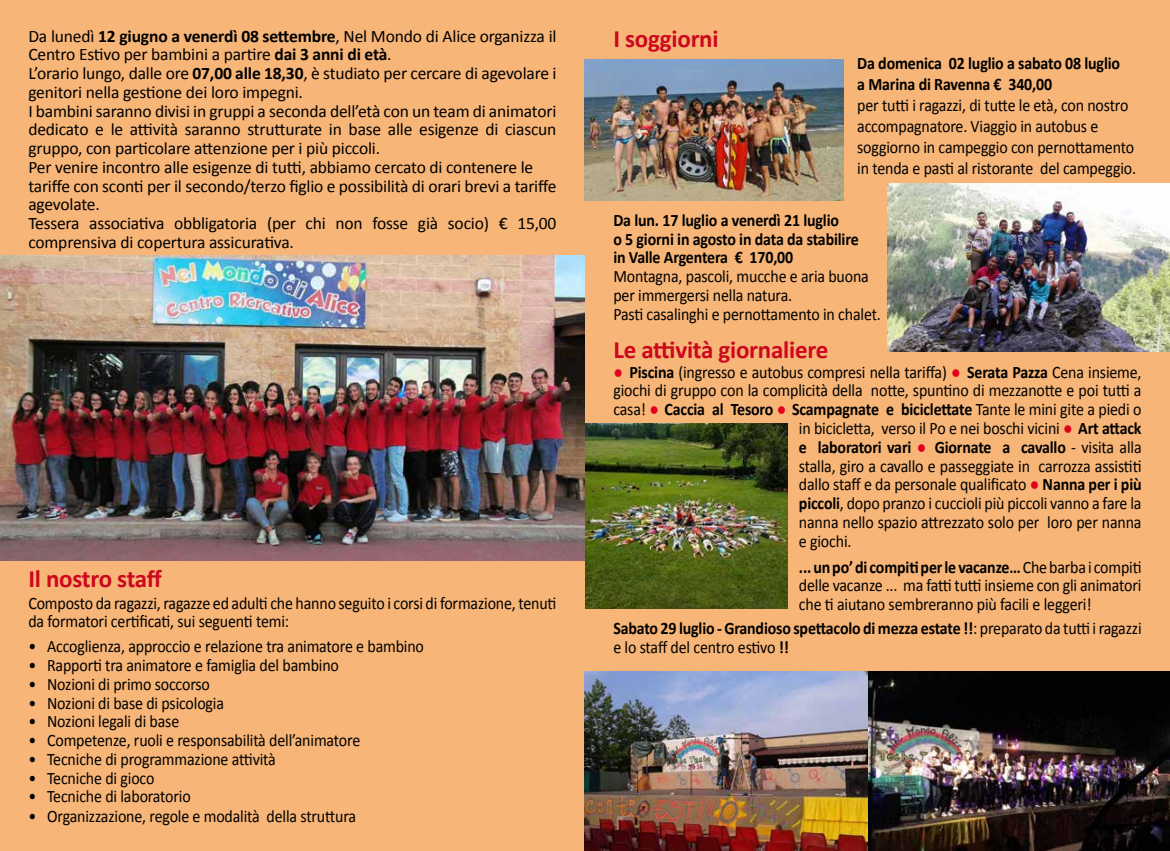
<style>
.page{position:relative;width:1170px;height:851px;background:#fff}
.page>*{position:absolute;margin:0;border:0;box-sizing:border-box;transform-origin:0 0}
.t1{font:700 25px "Calibri";letter-spacing:-.01em;color:#cd071e}
.t2{font:17.5px/18.8px "Calibri";letter-spacing:-.01em;color:#000;scale:.91 1}
.t3{font:17.5px/18.8px "Calibri";letter-spacing:-.01em;color:#000}
.t4{font:700 17.5px/18.8px "Calibri";letter-spacing:-.01em;color:#000;scale:.91 1}
.s1{font-weight:700}
.s2{font-family:"Verdana";color:#e2001a}
.s3{font-weight:400}
.s4{font-family:"Verdana";font-weight:400;color:#e2001a}
</style>
<div class="page">
<div style="left:0;top:0;width:1169px;height:850px;background:#f7b577"></div>
<img style="left:0;top:255px;width:585px;height:305px">
<img style="left:585px;top:59px;width:258px;height:141px">
<img style="left:887px;top:183px;width:282px;height:169px">
<img style="left:585px;top:671px;width:283px;height:179px">
<img style="left:585px;top:423px;width:202px;height:186px">
<img style="left:868px;top:671px;width:301px;height:179px">
<p class="t3" style="left:28px;top:26px;width:529px">Da lunedì <span class="s1">12 giugno a venerdì 08 settembre</span>, Nel Mondo di Alice organizza il Centro Estivo per bambini a partire <span class="s1">dai 3 anni di età</span>.<br>L’orario lungo, dalle ore <span class="s1">07,00 alle 18,30</span>, è studiato per cercare di agevolare i genitori nella gestione dei loro impegni.<br>I bambini saranno divisi in gruppi a seconda dell’età con un team di animatori dedicato e le attività saranno strutturate in base alle esigenze di ciascun gruppo, con particolare attenzione per i più piccoli.<br>Per venire incontro alle esigenze di tutti, abbiamo cercato di contenere le tariffe con sconti per il secondo/terzo figlio e possibilità di orari brevi a tariffe agevolate.<br>Tessera associativa obbligatoria (per chi non fosse già socio) € 15,00 comprensiva di copertura assicurativa.</p>
<h1 class="t1" style="left:28px;top:562px;width:135px">Il nostro staff</h1>
<p class="t2" style="left:28px;top:593px;width:581px">Composto da ragazzi, ragazze ed adulti che hanno seguito i corsi di formazione, tenuti da formatori certificati, sui seguenti temi:</p>
<p class="t2" style="left:28px;top:637px;width:436px">• Accoglienza, approccio e relazione tra animatore e bambino</p>
<p class="t2" style="left:28px;top:656px;width:343px">• Rapporti tra animatore e famiglia del bambino</p>
<p class="t2" style="left:28px;top:674px;width:201px">• Nozioni di primo soccorso</p>
<p class="t2" style="left:28px;top:693px;width:216px">• Nozioni di base di psicologia</p>
<p class="t2" style="left:28px;top:712px;width:167px">• Nozioni legali di base</p>
<p class="t2" style="left:28px;top:731px;width:366px">• Competenze, ruoli e responsabilità dell’animatore</p>
<p class="t2" style="left:28px;top:749px;width:273px">• Tecniche di programmazione attività</p>
<p class="t2" style="left:28px;top:768px;width:140px">• Tecniche di gioco</p>
<p class="t2" style="left:28px;top:787px;width:180px">• Tecniche di laboratorio</p>
<p class="t2" style="left:28px;top:806px;width:361px">• Organizzazione, regole e modalità della struttura</p>
<h1 class="t1" style="left:613px;top:23px;width:107px">I soggiorni</h1>
<p class="t4" style="left:857px;top:53px;width:290px;line-height:21px">Da domenica 02 luglio a sabato 08 luglio a Marina di Ravenna € 340,00</p>
<p class="t2" style="left:857px;top:95px;width:308px;line-height:21px">per tutti i ragazzi, di tutte le età, con nostro accompagnatore. Viaggio in autobus e soggiorno in campeggio con pernottamento in tenda e pasti al ristorante del campeggio.</p>
<p class="t4" style="left:613px;top:210px;width:271px">Da lun. 17 luglio a venerdì 21 luglio<br>o 5 giorni in agosto in data da stabilire in Valle Argentera € 170,00</p>
<p class="t2" style="left:613px;top:267px;width:295px">Montagna, pascoli, mucche e aria buona per immergersi nella natura.<br>Pasti casalinghi e pernottamento in chalet.</p>
<h1 class="t1" style="left:613px;top:333px;width:216px">Le attività giornaliere</h1>
<p class="t2" style="left:613px;top:362px;width:582px"><span class="s2">●</span> <span class="s1">Piscina</span> (ingresso e autobus compresi nella tariffa) <span class="s2">●</span> <span class="s1">Serata Pazza</span> Cena insieme,</p>
<p class="t2" style="left:613px;top:381px;width:581px">giochi di gruppo con la complicità della notte, spuntino di mezzanotte e poi tutti a</p>
<p class="t4" style="left:613px;top:400px;width:582px"><span class="s3">casa!</span> <span class="s4">●</span> Caccia al Tesoro <span class="s4">●</span> Scampagnate e biciclettate <span class="s3">Tante le mini gite a piedi o</span></p>
<p class="t2" style="left:798px;top:419px;width:378px">in bicicletta, verso il Po e nei boschi vicini <span class="s2">●</span> <span class="s1">Art attack</span></p>
<p class="t4" style="left:798px;top:437px;width:378px">e laboratori vari <span class="s4">●</span> Giornate a cavallo <span class="s3">- visita alla</span></p>
<p class="t2" style="left:798px;top:456px;width:378px">stalla, giro a cavallo e passeggiate in carrozza assistiti</p>
<p class="t2" style="left:798px;top:475px;width:378px">dallo staff e da personale qualificato <span class="s2">●</span> <span class="s1">Nanna per i più</span></p>
<p class="t2" style="left:798px;top:494px;width:378px"><span class="s1">piccoli</span>, dopo pranzo i cuccioli più piccoli vanno a fare la</p>
<p class="t2" style="left:798px;top:512px;width:378px">nanna nello spazio attrezzato solo per loro per nanna</p>
<p class="t2" style="left:798px;top:531px;width:59px">e giochi.</p>
<p class="t2" style="left:798px;top:557px;width:378px;text-align:justify"><span class="s1">... un po’ di compiti per le vacanze…</span> Che barba i compiti delle vacanze ... ma fatti tutti insieme con gli animatori che ti aiutano sembreranno più facili e leggeri!</p>
<p class="t4" style="left:613px;top:619px;width:582px">Sabato 29 luglio - Grandioso spettacolo di mezza estate !!<span class="s3">: preparato da tutti i ragazzi e lo staff del centro estivo</span> !!</p>
</div>
